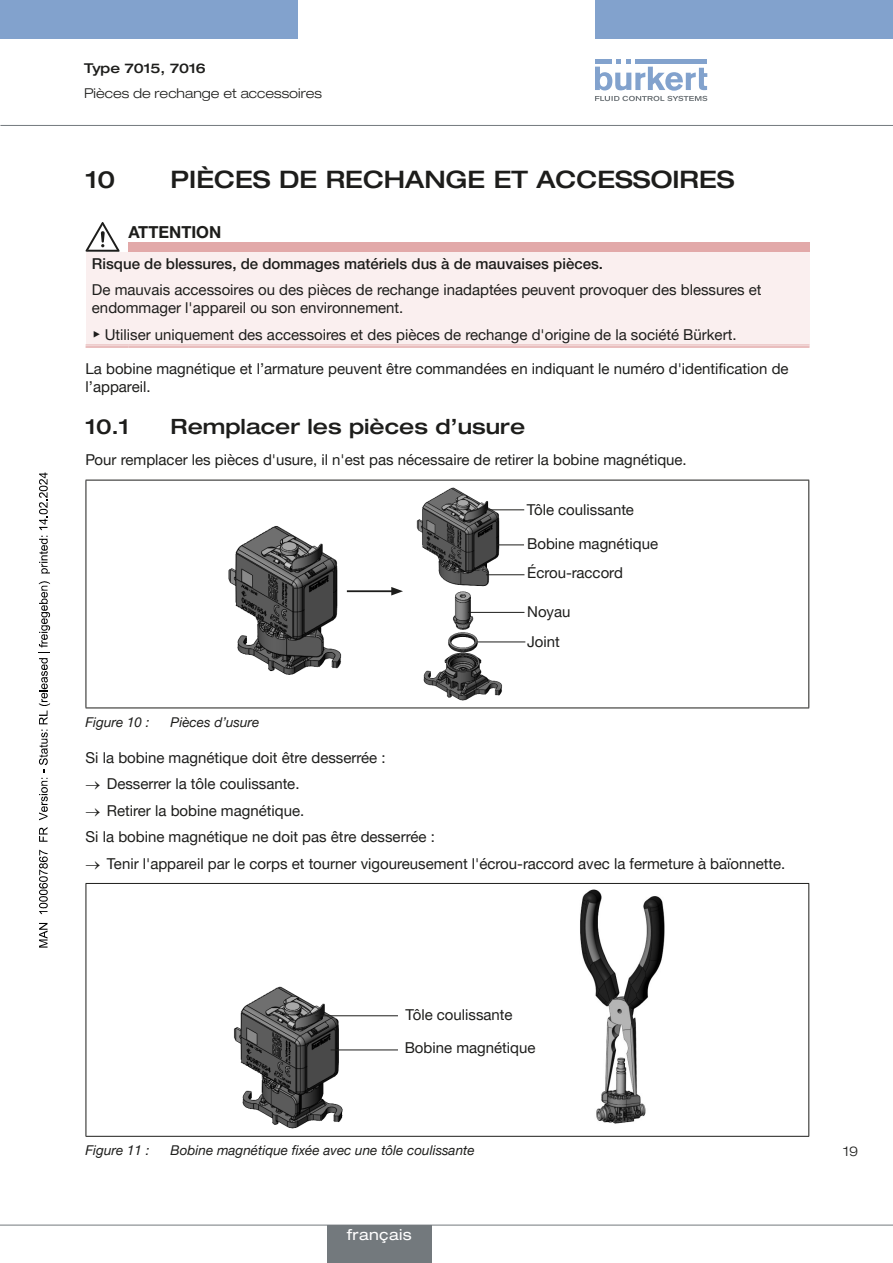
<style>
.page{position:relative;width:893px;height:1263px;background:#fff}
.page>*{position:absolute;margin:0;border:0;box-sizing:border-box;transform-origin:0 0}
.t1{font:500 expanded 24px "Helvetica Neue LTW1 G";color:#1d1d1b}
.t2{font:500 expanded 21px "Helvetica Neue LTW1 G";color:#1d1d1b}
.t3{font:700 16.5px "Helvetica Neue LTW1 G";color:#1d1d1b}
.t4{font:15px/18px "Helvetica Neue LTW1 G";color:#1d1d1b}
.t5{font:500 15px "Helvetica Neue LTW1 G";color:#1d1d1b}
.t6{font:expanded 15px "Helvetica Neue LTW1 G";letter-spacing:.025em;color:#fff}
.t7{font:italic 13.5px "Helvetica Neue LTW1 G";color:#1d1d1b}
.t8{font:300 expanded 13.5px "Helvetica Neue LTW1 G";color:#1d1d1b}
.t9{font:500 expanded 13.5px "Helvetica Neue LTW1 G";color:#1d1d1b}
.s1{font-family:"Arial Unicode MS"}
</style>
<div class="page">
<div style="left:0;top:0;width:298px;height:38px;background:#82a2cd"></div>
<div style="left:595px;top:0;width:298px;height:38px;background:#82a2cd"></div>
<svg style="left:595px;top:60px;width:112px;height:41px"></svg>
<hr style="left:0;top:125px;width:893px;height:1px;background:#73797d">
<hr style="left:0;top:1225px;width:893px;height:1px;background:#73797d">
<div style="left:128px;top:242px;width:681px;height:10px;background:#e2a9a9"></div>
<div style="left:86px;top:252px;width:723px;height:94px;background:#faefef"></div>
<hr style="left:86px;top:345px;width:42px;height:1px;background:#e2a9a9">
<hr style="left:86px;top:346px;width:42px;height:2px;background:#e2a9a9">
<hr style="left:128px;top:345px;width:681px;height:1px;background:#e2a9a9">
<hr style="left:128px;top:346px;width:681px;height:2px;background:#e2a9a9">
<svg style="left:86px;top:222px;width:34px;height:30px"></svg>
<hr style="left:86px;top:480px;width:723px;height:1px;background:#1d1d1b">
<hr style="left:86px;top:480px;width:1px;height:227px;background:#1d1d1b">
<hr style="left:808px;top:480px;width:1px;height:227px;background:#1d1d1b">
<hr style="left:86px;top:707px;width:723px;height:1px;background:#1d1d1b">
<img style="left:228px;top:526px;width:123px;height:149px">
<img style="left:416px;top:487px;width:104px;height:214px">
<svg style="left:497px;top:544px;width:27px;height:1px"></svg>
<hr style="left:486px;top:574px;width:38px;height:1px;background:#1d1d1b">
<hr style="left:468px;top:612px;width:56px;height:1px;background:#1d1d1b">
<hr style="left:484px;top:509px;width:40px;height:1px;background:#1d1d1b">
<hr style="left:477px;top:641px;width:48px;height:1px;background:#1d1d1b">
<hr style="left:347px;top:590px;width:47px;height:2px;background:#1d1d1b">
<svg style="left:391px;top:587px;width:12px;height:8px"></svg>
<hr style="left:86px;top:883px;width:723px;height:1px;background:#1d1d1b">
<hr style="left:86px;top:884px;width:1px;height:252px;background:#1d1d1b">
<hr style="left:808px;top:884px;width:1px;height:252px;background:#1d1d1b">
<hr style="left:86px;top:1136px;width:723px;height:1px;background:#1d1d1b">
<img style="left:234px;top:986px;width:112px;height:143px">
<hr style="left:315px;top:1015px;width:83px;height:1px;background:#1d1d1b">
<hr style="left:331px;top:1049px;width:67px;height:1px;background:#1d1d1b">
<img style="left:580px;top:889px;width:85px;height:235px">
<div style="left:327px;top:1225px;width:105px;height:38px;background:#73797d"></div>
<svg style="left:39px;top:923px;width:9px;height:24px"></svg>
<svg style="left:39px;top:850px;width:9px;height:64px"></svg>
<svg style="left:39px;top:827px;width:9px;height:15px"></svg>
<svg style="left:39px;top:581px;width:11px;height:239px"></svg>
<svg style="left:39px;top:536px;width:11px;height:37px"></svg>
<svg style="left:39px;top:472px;width:9px;height:58px"></svg>
<p class="t9" style="left:84px;top:60px;width:123px">Type 7015, 7016</p>
<p class="t8" style="left:84px;top:85px;width:239px">Pièces de rechange et accessoires</p>
<h1 class="t1" style="left:86px;top:164px;width:31px">10</h1>
<h1 class="t1" style="left:171px;top:164px;width:566px">PIÈCES DE RECHANGE ET ACCESSOIRES</h1>
<p class="t3" style="left:128px;top:222px;width:94px">ATTENTION</p>
<p class="t5" style="left:92px;top:254px;width:513px">Risque de blessures, de dommages matériels dus à de mauvaises pièces.</p>
<p class="t4" style="left:92px;top:281px;width:671px">De mauvais accessoires ou des pièces de rechange inadaptées peuvent provoquer des blessures et endommager l'appareil ou son environnement.</p>
<p class="t4" style="left:92px;top:325px;width:646px"><span class="s1">▶</span> Utiliser uniquement des accessoires et des pièces de rechange d'origine de la société Bürkert.</p>
<p class="t4" style="left:86px;top:360px;width:705px">La bobine magnétique et l’armature peuvent être commandées en indiquant le numéro d'identification de l’appareil.</p>
<h2 class="t2" style="left:86px;top:413px;width:45px">10.1</h2>
<h2 class="t2" style="left:171px;top:413px;width:356px">Remplacer les pièces d’usure</h2>
<p class="t4" style="left:86px;top:451px;width:603px">Pour remplacer les pièces d'usure, il n'est pas nécessaire de retirer la bobine magnétique.</p>
<p class="t4" style="left:527px;top:500px;width:108px">Tôle coulissante</p>
<p class="t4" style="left:527px;top:535px;width:132px">Bobine magnétique</p>
<p class="t4" style="left:527px;top:564px;width:97px">Écrou-raccord</p>
<p class="t4" style="left:527px;top:603px;width:45px">Noyau</p>
<p class="t4" style="left:527px;top:632px;width:34px">Joint</p>
<p class="t7" style="left:86px;top:714px;width:66px">Figure 10 :</p>
<p class="t7" style="left:171px;top:714px;width:90px">Pièces d’usure</p>
<p class="t4" style="left:86px;top:748px;width:302px">Si la bobine magnétique doit être desserrée :</p>
<p class="t4" style="left:86px;top:775px;width:215px">→ Desserrer la tôle coulissante.</p>
<p class="t4" style="left:86px;top:797px;width:351px;line-height:26.5px">→ Retirer la bobine magnétique.<br>Si la bobine magnétique ne doit pas être desserrée :</p>
<p class="t4" style="left:86px;top:854px;width:701px">→ Tenir l'appareil par le corps et tourner vigoureusement l'écrou-raccord avec la fermeture à baïonnette.</p>
<p class="t4" style="left:406px;top:1005px;width:108px">Tôle coulissante</p>
<p class="t4" style="left:405px;top:1038px;width:132px">Bobine magnétique</p>
<p class="t7" style="left:86px;top:1142px;width:66px">Figure 11 :</p>
<p class="t7" style="left:171px;top:1142px;width:305px">Bobine magnétique fixée avec une tôle coulissante</p>
<p class="t6" style="left:347px;top:1225px;width:66px">français</p>
<p class="t8" style="left:843px;top:1143px;width:17px">19</p>
</div>
